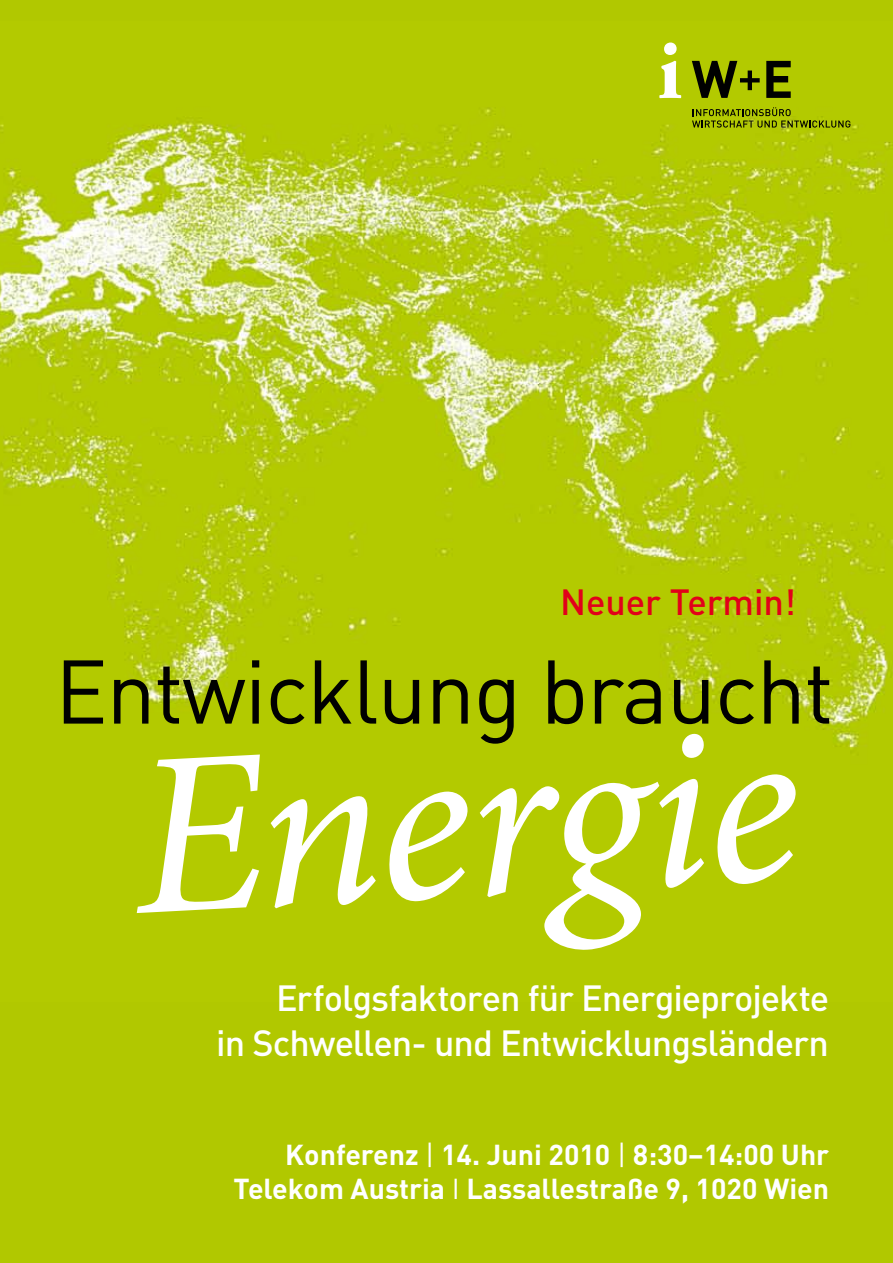
<style>
.page{position:relative;width:893px;height:1263px;background:#b1c800}
.page>*{position:absolute;margin:0;border:0;box-sizing:border-box;transform-origin:0 0}
.t1{font:500 36px/45px "DIN";letter-spacing:-.03em;color:#fff;text-align:right}
.t2{font:500 36px "DIN";color:#e2001a}
.t3{font:700 28.5px/34.2px "DIN";color:#fff;text-align:right}
.s1{font-weight:400}
</style>
<div class="page">
<img style="left:0;top:42px;width:893px;height:871px">
<svg style="left:659px;top:43px;width:22px;height:55px"></svg>
<svg style="left:692px;top:61px;width:68px;height:37px"></svg>
<svg style="left:766px;top:61px;width:25px;height:37px"></svg>
<svg style="left:692px;top:107px;width:158px;height:21px"></svg>
<svg style="left:64px;top:660px;width:765px;height:84px"></svg>
<svg style="left:137px;top:733px;width:660px;height:217px"></svg>
<p class="t2" style="left:560px;top:579px;width:238px">Neuer Termin!</p>
<p class="t1" style="left:216px;top:974px;width:614px">Erfolgsfaktoren für Energieprojekte<br>in Schwellen- und Entwicklungsländern</p>
<p class="t3" style="left:234px;top:1136px;width:597px">Konferenz <span class="s1">|</span> 14. Juni 2010 <span class="s1">|</span> 8:30–14:00 Uhr<br>Telekom Austria <span class="s1">I</span> Lassallestraße 9, 1020 Wien</p>
</div>
